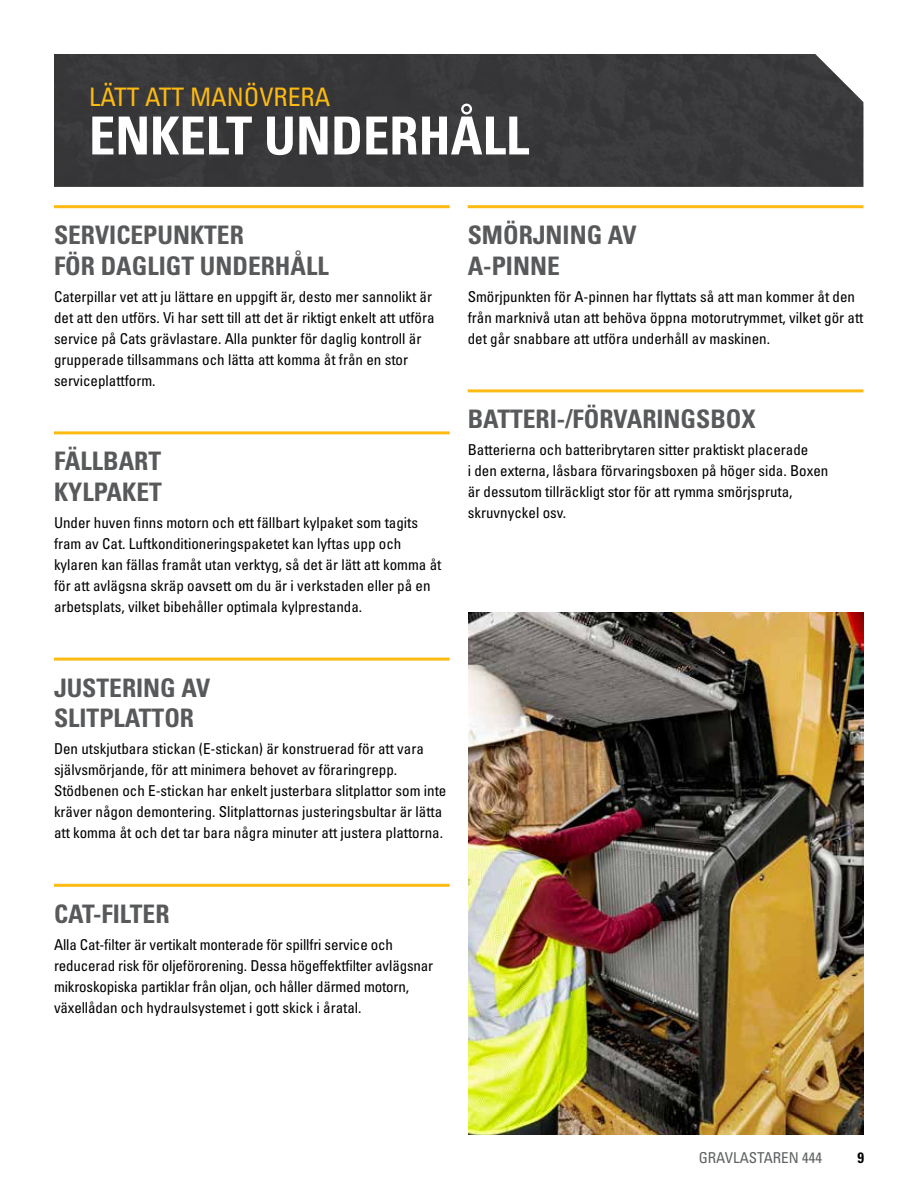
<style>
.page{position:relative;width:918px;height:1188px;background:#fff}
.page>*{position:absolute;margin:0;border:0;box-sizing:border-box;transform-origin:0 0}
.t1{font:52.5px "Univers LTCYR 67 Bold Cond";color:#fff}
.t2{font:25.5px/30.6px "Univers LTCYR 67 Bold Cond";color:#58595b}
.t3{font:condensed 25.5px "Univers LTCYR 57";color:#fdba12}
.t4{font:condensed 15px/21px "Univers LTCYR 57";color:#000}
.t5{font:condensed 15px "Univers LTCYR 57";color:#5e6263}
.t6{font:15px "Univers LTCYR 67 Bold Cond";color:#000}
</style>
<div class="page">
<div style="left:54px;top:54px;width:809px;height:133px;background:#383739"></div>
<hr style="left:54px;top:205px;width:396px;height:3px;background:#fdba12">
<hr style="left:54px;top:431px;width:396px;height:3px;background:#fdba12">
<hr style="left:54px;top:658px;width:396px;height:3px;background:#fdba12">
<hr style="left:54px;top:884px;width:396px;height:3px;background:#fdba12">
<hr style="left:468px;top:205px;width:395px;height:3px;background:#fdba12">
<hr style="left:468px;top:389px;width:395px;height:3px;background:#fdba12">
<img style="left:468px;top:613px;width:395px;height:522px">
<h2 class="t3" style="left:89px;top:81px;width:243px">LÄTT ATT MANÖVRERA</h2>
<h1 class="t1" style="left:89px;top:104px;width:442px">ENKELT UNDERHÅLL</h1>
<h2 class="t2" style="left:54px;top:219px;width:276px">SERVICEPUNKTER<br>FÖR DAGLIGT UNDERHÅLL</h2>
<p class="t4" style="left:54px;top:286px;width:382px">Caterpillar vet att ju lättare en uppgift är, desto mer sannolikt är det att den utförs. Vi har sett till att det är riktigt enkelt att utföra service på Cats grävlastare. Alla punkter för daglig kontroll är grupperade tillsammans och lätta att komma åt från en stor serviceplattform.</p>
<h2 class="t2" style="left:54px;top:446px;width:109px">FÄLLBART<br>KYLPAKET</h2>
<p class="t4" style="left:54px;top:512px;width:389px">Under huven finns motorn och ett fällbart kylpaket som tagits fram av Cat. Luftkonditioneringspaketet kan lyftas upp och kylaren kan fällas framåt utan verktyg, så det är lätt att komma åt för att avlägsna skräp oavsett om du är i verkstaden eller på en arbetsplats, vilket bibehåller optimala kylprestanda.</p>
<h2 class="t2" style="left:468px;top:219px;width:171px">SMÖRJNING AV<br>A-PINNE</h2>
<p class="t4" style="left:468px;top:286px;width:397px">Smörjpunkten för A-pinnen har flyttats så att man kommer åt den från marknivå utan att behöva öppna motorutrymmet, vilket gör att det går snabbare att utföra underhåll av maskinen.</p>
<h2 class="t2" style="left:468px;top:404px;width:289px">BATTERI-/FÖRVARINGSBOX</h2>
<p class="t4" style="left:468px;top:439px;width:362px">Batterierna och batteribrytaren sitter praktiskt placerade<br>i den externa, låsbara förvaringsboxen på höger sida. Boxen är dessutom tillräckligt stor för att rymma smörjspruta, skruvnyckel osv.</p>
<h2 class="t2" style="left:54px;top:672px;width:158px">JUSTERING AV<br>SLITPLATTOR</h2>
<p class="t4" style="left:54px;top:738px;width:394px">Den utskjutbara stickan (E-stickan) är konstruerad för att vara självsmörjande, för att minimera behovet av föraringrepp.<br>Stödbenen och E-stickan har enkelt justerbara slitplattor som inte kräver någon demontering. Slitplattornas justeringsbultar är lätta att komma åt och det tar bara några minuter att justera plattorna.</p>
<h2 class="t2" style="left:54px;top:898px;width:117px">CAT-FILTER</h2>
<p class="t4" style="left:54px;top:934px;width:381px">Alla Cat-filter är vertikalt monterade för spillfri service och reducerad risk för oljeförorening. Dessa högeffektfilter avlägsnar mikroskopiska partiklar från oljan, och håller därmed motorn, växellådan och hydraulsystemet i gott skick i åratal.</p>
<p class="t5" style="left:699px;top:1148px;width:125px">GRAVLASTAREN 444</p>
<p class="t6" style="left:857px;top:1148px;width:8px">9</p>
</div>
